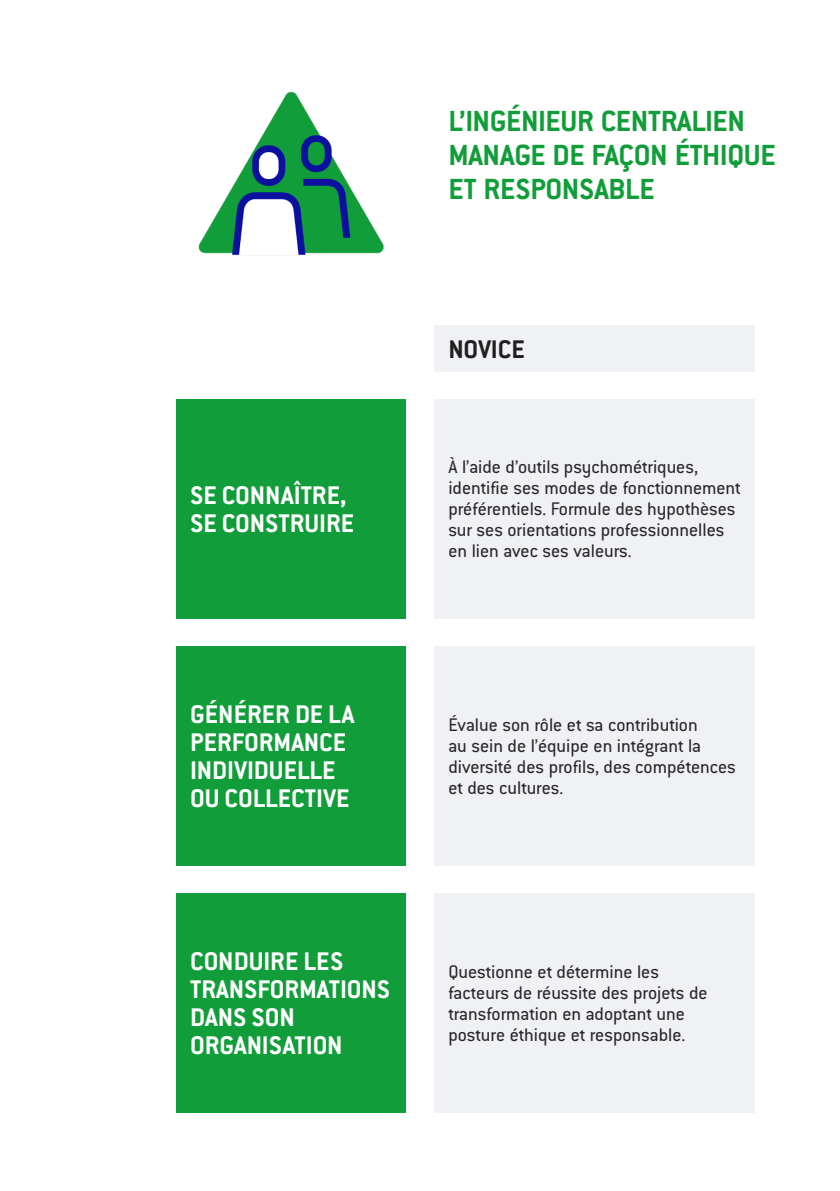
<style>
.page{position:relative;width:840px;height:1191px;background:#fff}
.page>*{position:absolute;margin:0;border:0;box-sizing:border-box;transform-origin:0 0}
.Titre_3{font:700 32px/34px "Conduit ITC Std";letter-spacing:-.01em;color:#119d39}
.t1{font:700 28px/28px "Conduit ITC Std";color:#fff}
.t2{font:700 28px "Conduit ITC Std";color:#231f20}
.Texte{font:20px/21px "Conduit ITC Std";color:#29262d}
</style>
<div class="page">
<div style="left:176px;top:399px;width:229px;height:220px;background:#119d39"></div>
<div style="left:434px;top:326px;width:320px;height:46px;background:#eff1f5"></div>
<div style="left:434px;top:399px;width:320px;height:220px;background:#eff1f5"></div>
<div style="left:176px;top:646px;width:229px;height:219px;background:#119d39"></div>
<div style="left:434px;top:646px;width:320px;height:219px;background:#eff1f5"></div>
<div style="left:176px;top:893px;width:229px;height:219px;background:#119d39"></div>
<div style="left:434px;top:893px;width:320px;height:219px;background:#eff1f5"></div>
<img style="left:198px;top:91px;width:186px;height:165px">
<p class="t1" style="left:190px;top:480px;width:165px">SE CONNAÎTRE,<br>SE CONSTRUIRE</p>
<p class="t1" style="left:190px;top:699px;width:166px">GÉNÉRER DE LA<br>PERFORMANCE<br>INDIVIDUELLE<br>OU COLLECTIVE</p>
<p class="t1" style="left:190px;top:946px;width:201px">CONDUIRE LES<br>TRANSFORMATIONS<br>DANS SON<br>ORGANISATION</p>
<p class="Titre_3" style="left:448px;top:103px;width:329px">L’INGÉNIEUR CENTRALIEN<br>MANAGE DE FAÇON ÉTHIQUE<br>ET RESPONSABLE</p>
<p class="t2" style="left:448px;top:332px;width:78px">NOVICE</p>
<p class="Texte" style="left:448px;top:456px;width:293px">À l’aide d’outils psychométriques, identifie ses modes de fonctionnement préférentiels. Formule des hypothèses sur ses orientations professionnelles en lien avec ses valeurs.</p>
<p class="Texte" style="left:448px;top:713px;width:289px">Évalue son rôle et sa contribution<br>au sein de l’équipe en intégrant la diversité des profils, des compétences et des cultures.</p>
<p class="Texte" style="left:448px;top:960px;width:260px">Questionne et détermine les facteurs de réussite des projets de transformation en adoptant une posture éthique et responsable.</p>
</div>
